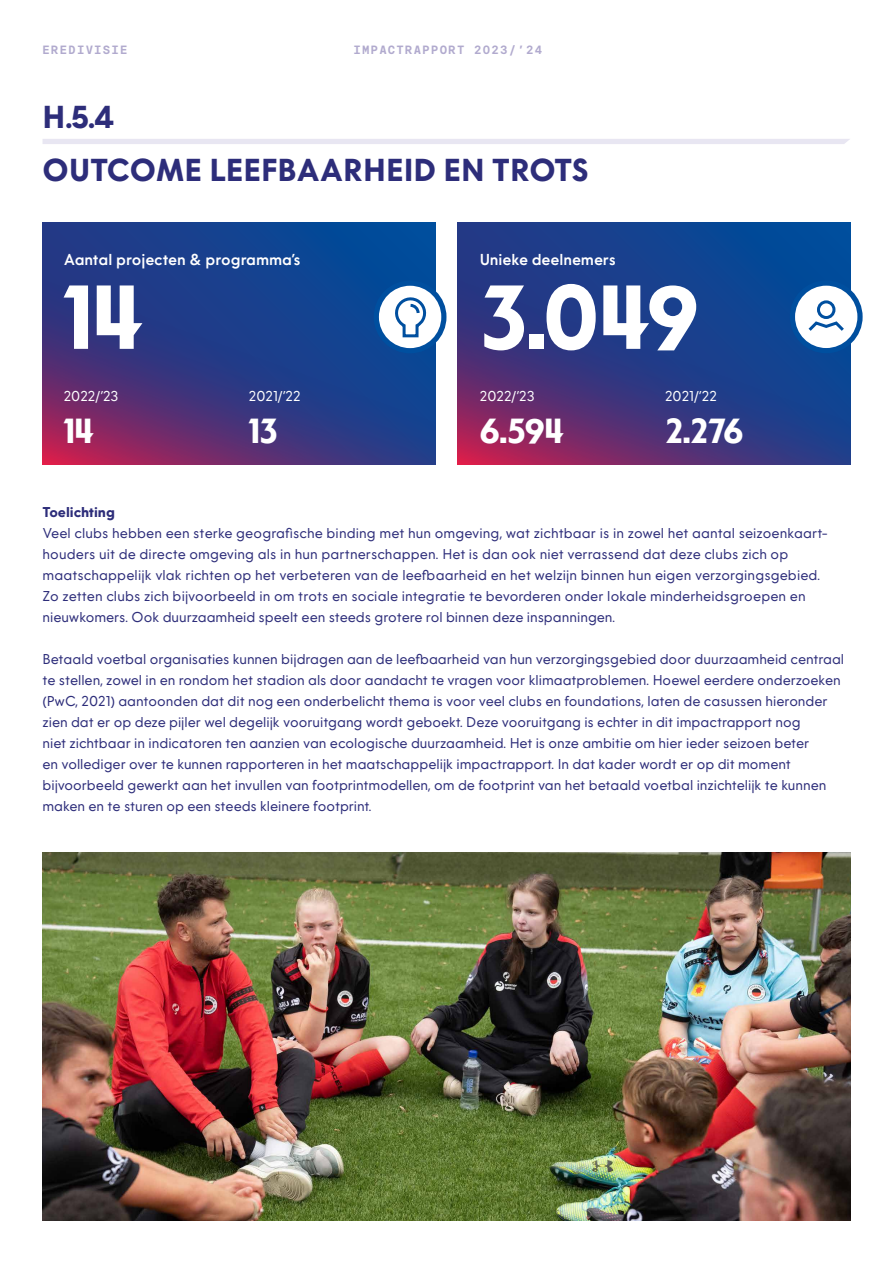
<style>
.page{position:relative;width:893px;height:1263px;background:#fff}
.page>*{position:absolute;margin:0;border:0;box-sizing:border-box;transform-origin:0 0}
.t1{font:700 97.5px "Eredivisie Display";color:#fff}
.t2{font:700 37.5px "Eredivisie Display";letter-spacing:-.015em;color:#fff}
.t3{font:700 30px/52.5px "Eredivisie Text";color:#2d2d7a}
.t4{font:500 15px "Eredivisie Text";color:#fff}
.t5{font:13.5px/21px "Eredivisie Text";color:#2d2d7a}
.t6{font:13.5px "Eredivisie Text";letter-spacing:.005em;color:#fff}
.t7{font:700 13.5px "Eredivisie Text";color:#2d2d7a}
.t8{font:600 12px "Basier Circle Mono";letter-spacing:.1em;color:#b1aace}
</style>
<div class="page">
<img style="left:43px;top:853px;width:807px;height:367px">
<svg style="left:43px;top:223px;width:393px;height:241px;background:#2d3a84"></svg>
<svg style="left:457px;top:223px;width:393px;height:241px;background:#2d3a84"></svg>
<div style="left:43px;top:139px;width:807px;height:5px;background:#e8e6f2"></div>
<div style="left:790px;top:280px;width:73px;height:73px;background:#004f9f;border-radius:50%"></div>
<div style="left:795px;top:286px;width:62px;height:62px;background:#fff;border-radius:50%"></div>
<svg style="left:808px;top:300px;width:36px;height:31px"></svg>
<div style="left:374px;top:281px;width:72px;height:72px;background:#004f9f;border-radius:50%"></div>
<div style="left:379px;top:286px;width:62px;height:62px;background:#fff;border-radius:50%"></div>
<svg style="left:395px;top:297px;width:32px;height:41px"></svg>
<p class="t8" style="left:43px;top:42px;width:87px">EREDIVISIE</p>
<p class="t8" style="left:353px;top:42px;width:190px">IMPACTRAPPORT 2023/’24</p>
<h3 class="t3" style="left:43px;top:92px;width:548px">H.5.4<br>OUTCOME LEEFBAARHEID EN TROTS</h3>
<p class="t4" style="left:64px;top:250px;width:239px">Aantal projecten &amp; programma’s</p>
<p class="t4" style="left:480px;top:250px;width:138px">Unieke deelnemers</p>
<h1 class="t1" style="left:64px;top:263px;width:79px">14</h1>
<h1 class="t1" style="left:480px;top:263px;width:220px">3.049</h1>
<p class="t6" style="left:64px;top:388px;width:56px">2022/’23</p>
<p class="t6" style="left:249px;top:388px;width:53px">2021/’22</p>
<h2 class="t2" style="left:64px;top:410px;width:31px">14</h2>
<h2 class="t2" style="left:249px;top:410px;width:31px">13</h2>
<p class="t6" style="left:480px;top:388px;width:56px">2022/’23</p>
<p class="t6" style="left:665px;top:388px;width:53px">2021/’22</p>
<h2 class="t2" style="left:480px;top:410px;width:85px">6.594</h2>
<h2 class="t2" style="left:665px;top:410px;width:80px">2.276</h2>
<p class="t7" style="left:43px;top:503px;width:74px">Toelichting</p>
<p class="t5" style="left:43px;top:523px;width:785px">Veel clubs hebben een sterke geografische binding met hun omgeving, wat zichtbaar is in zowel het aantal seizoenkaart&shy;houders uit de directe omgeving als in hun partnerschappen. Het is dan ook niet verrassend dat deze clubs zich op maatschappelijk vlak richten op het verbeteren van de leefbaarheid en het welzijn binnen hun eigen verzorgingsgebied.<br>Zo zetten clubs zich bijvoorbeeld in om trots en sociale integratie te bevorderen onder lokale minderheidsgroepen en nieuwkomers. Ook duurzaamheid speelt een steeds grotere rol binnen deze inspanningen.</p>
<p class="t5" style="left:43px;top:649px;width:803px">Betaald voetbal organisaties kunnen bijdragen aan de leefbaarheid van hun verzorgingsgebied door duurzaamheid centraal te stellen, zowel in en rondom het stadion als door aandacht te vragen voor klimaatproblemen. Hoewel eerdere onderzoeken (PwC, 2021) aantoonden dat dit nog een onderbelicht thema is voor veel clubs en foundations, laten de casussen hieronder zien dat er op deze pijler wel degelijk vooruitgang wordt geboekt. Deze vooruitgang is echter in dit impactrapport nog<br>niet zichtbaar in indicatoren ten aanzien van ecologische duurzaamheid. Het is onze ambitie om hier ieder seizoen beter<br>en vollediger over te kunnen rapporteren in het maatschappelijk impactrapport. In dat kader wordt er op dit moment bijvoorbeeld gewerkt aan het invullen van footprintmodellen, om de footprint van het betaald voetbal inzichtelijk te kunnen maken en te sturen op een steeds kleinere footprint.</p>
</div>
